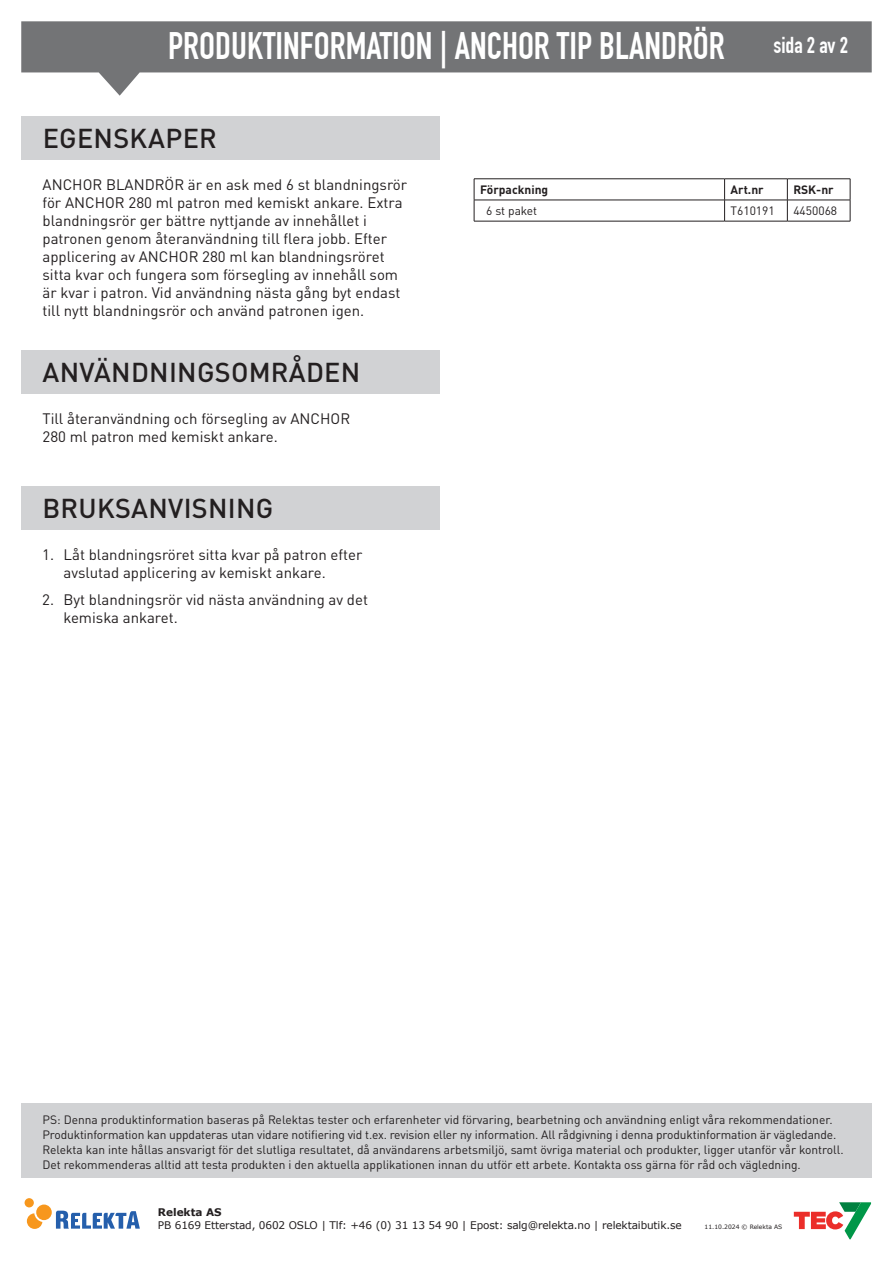
<style>
.page{position:relative;width:893px;height:1263px;background:#fff}
.page>*{position:absolute;margin:0;border:0;box-sizing:border-box;transform-origin:0 0}
.t1{font:37.5px "DIN Engschrift LT";color:#fff}
.Titler{font:500 27px "DIN Pro";letter-spacing:.01em;color:#231f20}
.t2{font:22.5px "DIN Engschrift LT";color:#fff}
.Brødtekst{font:15px/18px "DIN Pro";color:#231f20}
.Celle{font:12px/15px "DIN Pro";color:#231f20}
.t3{font:700 12px "DIN Pro";color:#231f20}
.t4{font:10.5px "Verdana";letter-spacing:-.01em;color:#231f20}
.t5{font:700 10.5px "Verdana";color:#231f20}
.t6{font:6px "Verdana";color:#231f20}
</style>
<div class="page">
<svg style="left:27px;top:1213px;width:15px;height:16px"></svg>
<div style="left:25px;top:1198px;width:9px;height:9px;background:#f7971d;border-radius:50%"></div>
<svg style="left:56px;top:1211px;width:84px;height:17px"></svg>
<div style="left:36px;top:1204px;width:16px;height:16px;background:#f7971d;border-radius:50%"></div>
<svg style="left:794px;top:1202px;width:77px;height:37px"></svg>
<svg style="left:21px;top:21px;width:851px;height:75px;fill:#737476"></svg>
<div style="left:21px;top:1103px;width:851px;height:75px;background:#d1d2d4"></div>
<div style="left:21px;top:116px;width:419px;height:44px;background:#d1d2d4"></div>
<div style="left:21px;top:486px;width:419px;height:44px;background:#d1d2d4"></div>
<hr style="left:474px;top:179px;width:251px;height:1px;background:#231f20">
<hr style="left:725px;top:179px;width:62px;height:1px;background:#231f20">
<hr style="left:787px;top:179px;width:63px;height:1px;background:#231f20">
<hr style="left:474px;top:200px;width:251px;height:1px;background:#231f20">
<svg style="left:474px;top:179px;width:1px;height:42px"></svg>
<hr style="left:725px;top:200px;width:62px;height:1px;background:#231f20">
<svg style="left:724px;top:179px;width:1px;height:42px"></svg>
<hr style="left:787px;top:200px;width:63px;height:1px;background:#231f20">
<svg style="left:787px;top:179px;width:1px;height:42px"></svg>
<svg style="left:850px;top:179px;width:1px;height:42px"></svg>
<hr style="left:474px;top:221px;width:251px;height:1px;background:#231f20">
<hr style="left:725px;top:221px;width:62px;height:1px;background:#231f20">
<hr style="left:787px;top:221px;width:63px;height:1px;background:#231f20">
<div style="left:21px;top:350px;width:419px;height:44px;background:#d1d2d4"></div>
<h1 class="t1" style="left:168px;top:23px;width:558px">PRODUKTINFORMATION | ANCHOR TIP BLANDRÖR</h1>
<h3 class="t2" style="left:773px;top:32px;width:76px">sida 2 av 2</h3>
<p class="Titler" style="left:43px;top:117px;width:176px">EGENSKAPER</p>
<p class="Brødtekst" style="left:43px;top:174px;width:366px">ANCHOR BLANDRÖR är en ask med 6 st blandningsrör för ANCHOR 280 ml patron med kemiskt ankare. Extra blandningsrör ger bättre nyttjande av innehållet i patronen genom återanvändning till flera jobb. Efter applicering av ANCHOR 280 ml kan blandningsröret sitta kvar och fungera som försegling av innehåll som är kvar i patron. Vid användning nästa gång byt endast till nytt blandningsrör och använd patronen igen.</p>
<p class="t3" style="left:480px;top:180px;width:70px">Förpackning</p>
<p class="t3" style="left:731px;top:180px;width:35px">Art.nr</p>
<p class="t3" style="left:793px;top:180px;width:42px">RSK-nr</p>
<p class="Celle" style="left:486px;top:202px;width:53px">6 st paket</p>
<p class="Celle" style="left:731px;top:202px;width:46px">T610191</p>
<p class="Celle" style="left:793px;top:202px;width:45px">4450068</p>
<p class="Titler" style="left:43px;top:350px;width:319px">ANVÄNDNINGSOMRÅDEN</p>
<p class="Titler" style="left:43px;top:350px;width:218px">BRUKSOMRÅDER</p>
<p class="Brødtekst" style="left:43px;top:408px;width:309px">Till återanvändning och försegling av ANCHOR<br>280 ml patron med kemiskt ankare.</p>
<p class="Titler" style="left:42px;top:487px;width:232px">BRUKSANVISNING</p>
<p class="Brødtekst" style="left:64px;top:544px;width:300px;text-indent:-21px">1. Låt blandningsröret sitta kvar på patron efter avslutad applicering av kemiskt ankare.</p>
<p class="Brødtekst" style="left:64px;top:589px;width:306px;text-indent:-21px">2. Byt blandningsrör vid nästa användning av det kemiska ankaret.</p>
<p class="Celle" style="left:43px;top:1110px;width:802px">PS: Denna produktinformation baseras på Relektas tester och erfarenheter vid förvaring, bearbetning och användning enligt våra rekommendationer.<br>Produktinformation kan uppdateras utan vidare notifiering vid t.ex. revision eller ny information. All rådgivning i denna produktinformation är vägledande.<br>Relekta kan inte hållas ansvarigt för det slutliga resultatet, då användarens arbetsmiljö, samt övriga material och produkter, ligger utanför vår kontroll.<br>Det rekommenderas alltid att testa produkten i den aktuella applikationen innan du utför ett arbete. Kontakta oss gärna för råd och vägledning.</p>
<p class="t5" style="left:158px;top:1205px;width:65px">Relekta AS</p>
<p class="t4" style="left:158px;top:1218px;width:525px">PB 6169 Etterstad, 0602 OSLO | Tlf: +46 (0) 31 13 54 90 | Epost: salg@relekta.no | relektaibutik.se</p>
<p class="t6" style="left:705px;top:1223px;width:79px">11.10.2024 © Relekta AS</p>
</div>
